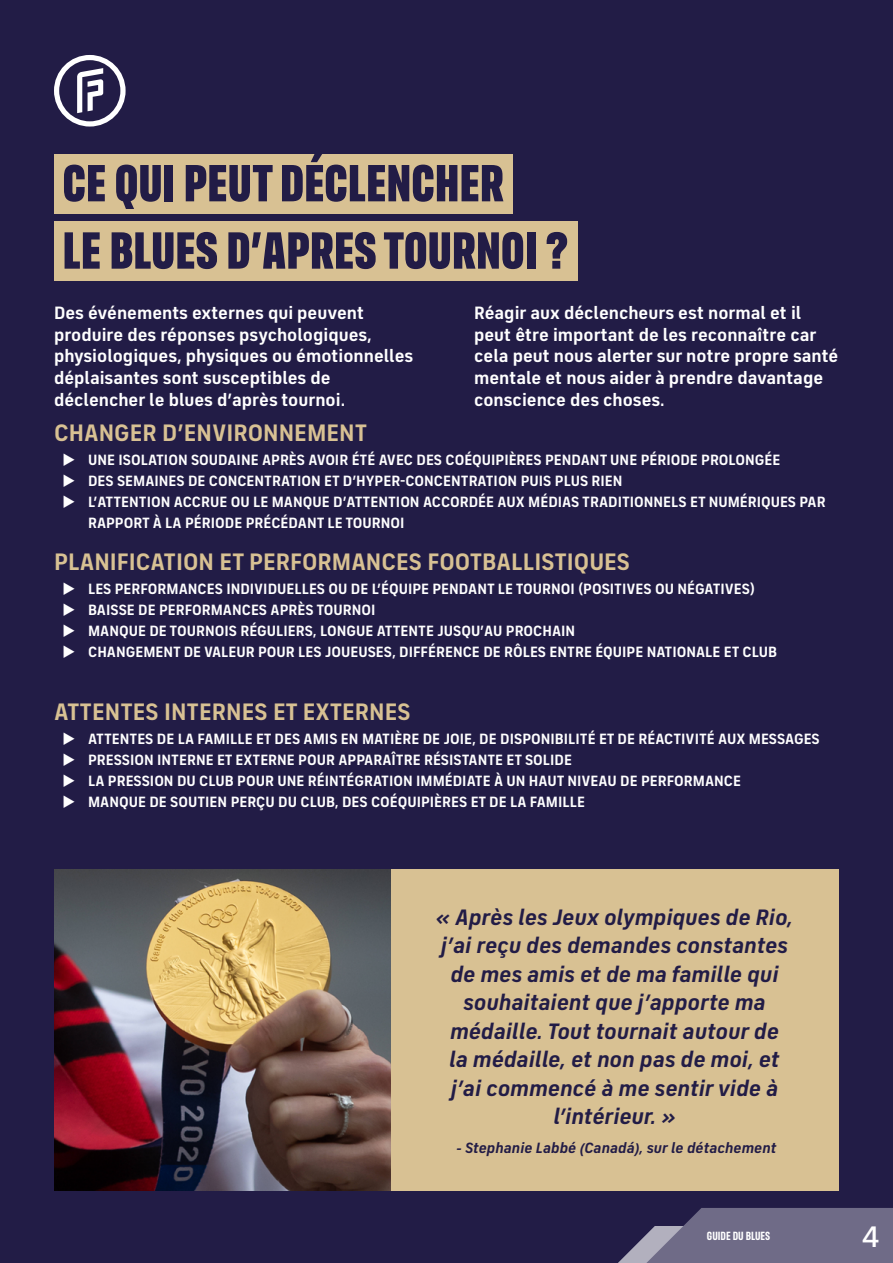
<style>
.page{position:relative;width:893px;height:1263px;background:#221c46}
.page>*{position:absolute;margin:0;border:0;box-sizing:border-box;transform-origin:0 0}
.t1{font:900 52.5px/67.3px "FS Industrie Cd";color:#221c46}
.t2{font:500 30px "FS Industrie";color:#fff}
.t3{font:700 24px "FS Industrie";color:#d8c193}
.t4{font:italic 700 22.5px/28.5px "FS Industrie";color:#221c46;text-align:center}
.t5{font:700 18px/21.6px "FS Industrie";color:#fff}
.t6{font:700 15px/21px "FS Industrie";color:#fff}
.t7{font:italic 700 15px "FS Industrie";color:#221c46}
.t8{font:700 12px "FS Industrie Cd";color:#fff}
</style>
<div class="page">
<svg style="left:618px;top:1208px;width:275px;height:55px;background:#696582"></svg>
<div style="left:54px;top:154px;width:458px;height:59px;background:#d8c193"></div>
<div style="left:54px;top:221px;width:523px;height:60px;background:#d8c193"></div>
<img style="left:54px;top:870px;width:337px;height:321px">
<div style="left:391px;top:870px;width:448px;height:321px;background:#d8c193"></div>
<svg style="left:54px;top:55px;width:72px;height:72px"></svg>
<h1 class="t1" style="left:63px;top:149px;width:507px">CE QUI PEUT DÉCLENCHER<br>LE BLUES D’APRES TOURNOI ?</h1>
<p class="t5" style="left:54px;top:302px;width:361px">Des événements externes qui peuvent produire des réponses psychologiques, physiologiques, physiques ou émotionnelles déplaisantes sont susceptibles de déclencher le blues d’après tournoi.</p>
<p class="t5" style="left:474px;top:302px;width:366px">Réagir aux déclencheurs est normal et il peut être important de les reconnaître car cela peut nous alerter sur notre propre santé mentale et nous aider à prendre davantage conscience des choses.</p>
<h3 class="t3" style="left:54px;top:418px;width:315px">CHANGER D’ENVIRONNEMENT</h3>
<p class="t6" style="left:88px;top:449px;width:739px">UNE ISOLATION SOUDAINE APRÈS AVOIR ÉTÉ AVEC DES COÉQUIPIÈRES PENDANT UNE PÉRIODE PROLONGÉE<br>DES SEMAINES DE CONCENTRATION ET D’HYPER-CONCENTRATION PUIS PLUS RIEN<br>L’ATTENTION ACCRUE OU LE MANQUE D’ATTENTION ACCORDÉE AUX MÉDIAS TRADITIONNELS ET NUMÉRIQUES PAR RAPPORT À LA PÉRIODE PRÉCÉDANT LE TOURNOI</p>
<h3 class="t3" style="left:54px;top:547px;width:578px">PLANIFICATION ET PERFORMANCES FOOTBALLISTIQUES</h3>
<p class="t6" style="left:88px;top:578px;width:691px">LES PERFORMANCES INDIVIDUELLES OU DE L’ÉQUIPE PENDANT LE TOURNOI (POSITIVES OU NÉGATIVES)<br>BAISSE DE PERFORMANCES APRÈS TOURNOI<br>MANQUE DE TOURNOIS RÉGULIERS, LONGUE ATTENTE JUSQU’AU PROCHAIN<br>CHANGEMENT DE VALEUR POUR LES JOUEUSES, DIFFÉRENCE DE RÔLES ENTRE ÉQUIPE NATIONALE ET CLUB</p>
<h3 class="t3" style="left:54px;top:697px;width:358px">ATTENTES INTERNES ET EXTERNES</h3>
<p class="t6" style="left:88px;top:729px;width:733px">ATTENTES DE LA FAMILLE ET DES AMIS EN MATIÈRE DE JOIE, DE DISPONIBILITÉ ET DE RÉACTIVITÉ AUX MESSAGES PRESSION INTERNE ET EXTERNE POUR APPARAÎTRE RÉSISTANTE ET SOLIDE<br>LA PRESSION DU CLUB POUR UNE RÉINTÉGRATION IMMÉDIATE À UN HAUT NIVEAU DE PERFORMANCE<br>MANQUE DE SOUTIEN PERÇU DU CLUB, DES COÉQUIPIÈRES ET DE LA FAMILLE</p>
<p class="t4" style="left:437px;top:902px;width:359px">« Après les Jeux olympiques de Rio, j’ai reçu des demandes constantes de mes amis et de ma famille qui souhaitaient que j’apporte ma médaille. Tout tournait autour de<br>la médaille, et non pas de moi, et j’ai commencé à me sentir vide à l’intérieur. »</p>
<p class="t7" style="left:457px;top:1138px;width:322px">- Stephanie Labbé (Canadá), sur le détachement</p>
<p class="t8" style="left:707px;top:1228px;width:65px">GUIDE DU BLUES</p>
<h2 class="t2" style="left:862px;top:1218px;width:19px">4</h2>
</div>
